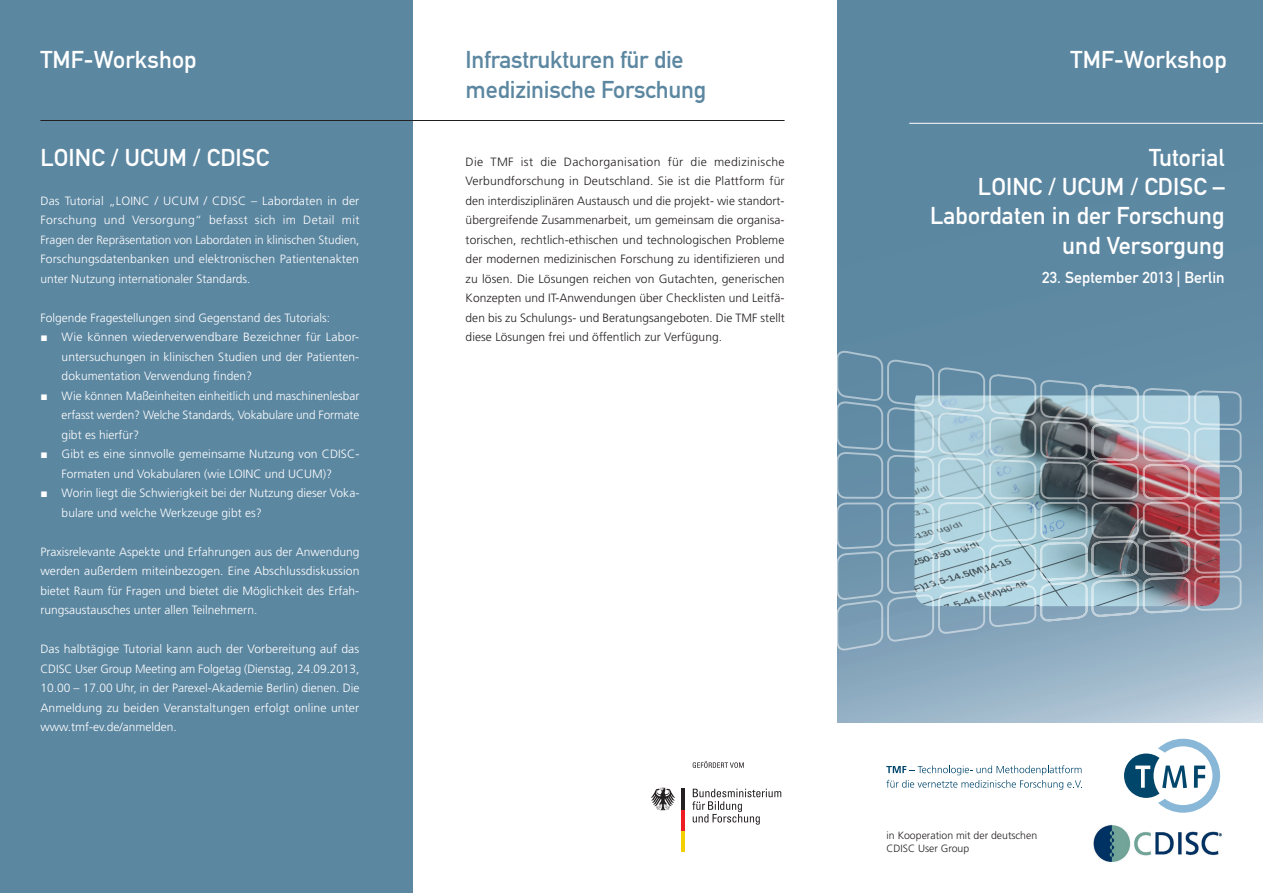
<style>
.page{position:relative;width:1263px;height:893px;background:#fff}
.page>*{position:absolute;margin:0;border:0;box-sizing:border-box;transform-origin:0 0}
.t1{font:24px/29.2px "DIN Mittelschrift Std";letter-spacing:.005em;color:#fff;text-align:right}
.t2{font:24px/29.2px "DIN Mittelschrift Std";letter-spacing:-.01em;color:#5c87a1}
.t3{font:15.75px "DIN Mittelschrift Std";letter-spacing:.005em;color:#fff}
.t4{font:300 12px/19.5px "Frutiger LT Std";color:#fff;text-align:justify}
.t5{font:300 12px/19.5px "Frutiger LT Std";letter-spacing:.005em;color:#231f20;text-align:justify}
.t6{font:300 10.5px/13.5px "Frutiger LT Std";color:#231f20}
.s1{font-family:"Arial";font-weight:400}
</style>
<div class="page">
<svg style="left:838px;top:0;width:425px;height:723px;background:#6890a9"></svg>
<div style="left:0;top:0;width:412px;height:893px;background:#5c87a1"></div>
<svg style="left:838px;top:351px;width:406px;height:299px;background:#899faf"></svg>
<hr style="left:40px;top:120px;width:744px;height:1px;background:#231f20">
<svg style="left:692px;top:789px;width:89px;height:36px"></svg>
<hr style="left:682px;top:831px;width:3px;height:21px;background:#f4cf02">
<hr style="left:682px;top:810px;width:3px;height:21px;background:#ee1d23">
<hr style="left:682px;top:789px;width:3px;height:21px;background:#231f20">
<svg style="left:651px;top:788px;width:24px;height:23px"></svg>
<svg style="left:693px;top:761px;width:51px;height:7px"></svg>
<hr style="left:909px;top:123px;width:354px;height:1px;background:#fff">
<img style="left:1093px;top:824px;width:129px;height:38px">
<svg style="left:1124px;top:739px;width:96px;height:74px"></svg>
<svg style="left:886px;top:765px;width:196px;height:25px"></svg>
<h1 class="t1" style="left:40px;top:45px;width:158px">TMF-Workshop</h1>
<h1 class="t1" style="left:40px;top:143px;width:230px">LOINC / UCUM / CDISC</h1>
<p class="t4" style="left:40px;top:191px;width:321px">Das Tutorial „LOINC / UCUM / CDISC – Labordaten in der Forschung und Versorgung“ befasst sich im Detail mit Fragen der Repräsentation von Labordaten in klinischen Studien, Forschungsdatenbanken und elektronischen Patientenakten unter Nutzung internationaler Standards.</p>
<p class="t4" style="left:40px;top:308px;width:291px">Folgende Fragestellungen sind Gegenstand des Tutorials:</p>
<p class="t4" style="left:62px;top:328px;width:299px;text-indent:-21px"><span class="s1">■</span> Wie können wiederverwendbare Bezeichner für Labor&shy;untersuchungen in klinischen Studien und der Patienten&shy;dokumentation Verwendung finden?</p>
<p class="t4" style="left:62px;top:386px;width:299px;text-indent:-21px"><span class="s1">■</span> Wie können Maßeinheiten einheitlich und maschinenlesbar erfasst werden? Welche Standards, Vokabulare und Formate gibt es hierfür?</p>
<p class="t4" style="left:40px;top:445px;width:320px;text-align:center"><span class="s1">■</span> Gibt es eine sinnvolle gemeinsame Nutzung von CDISC-<br>Formaten und Vokabularen (wie LOINC und UCUM)?</p>
<p class="t4" style="left:62px;top:484px;width:299px;text-indent:-21px"><span class="s1">■</span> Worin liegt die Schwierigkeit bei der Nutzung dieser Voka&shy;bulare und welche Werkzeuge gibt es?</p>
<p class="t4" style="left:40px;top:542px;width:321px">Praxisrelevante Aspekte und Erfahrungen aus der Anwendung werden außerdem miteinbezogen. Eine Abschlussdiskussion bietet Raum für Fragen und bietet die Möglichkeit des Erfah&shy;rungsaustausches unter allen Teilnehmern.</p>
<p class="t4" style="left:40px;top:640px;width:320px">Das halbtägige Tutorial kann auch der Vorbereitung auf das CDISC User Group Meeting am Folgetag (Dienstag, 24.09.2013, 10.00 – 17.00 Uhr, in der Parexel-Akademie Berlin) dienen. Die Anmeldung zu beiden Veranstaltungen erfolgt online unter www.tmf-ev.de/anmelden.</p>
<h1 class="t2" style="left:466px;top:45px;width:242px">Infrastrukturen für die medizinische Forschung</h1>
<p class="t5" style="left:466px;top:152px;width:321px">Die TMF ist die Dachorganisation für die medizinische Verbundforschung in Deutschland. Sie ist die Plattform für den interdisziplinären Austausch und die projekt- wie standort&shy;übergreifende Zusammenarbeit, um gemeinsam die organisa&shy;torischen, rechtlich-ethischen und technologischen Probleme der modernen medizinischen Forschung zu identifizieren und zu lösen. Die Lösungen reichen von Gutachten, generischen Konzepten und IT-Anwendungen über Checklisten und Leitfä&shy;den bis zu Schulungs- und Beratungsangeboten. Die TMF stellt diese Lösungen frei und öffentlich zur Verfügung.</p>
<h1 class="t1" style="left:1071px;top:45px;width:158px">TMF-Workshop</h1>
<h1 class="t1" style="left:930px;top:143px;width:296px">Tutorial<br>LOINC / UCUM / CDISC –<br>Labordaten in der Forschung und Versorgung</h1>
<h2 class="t3" style="left:1042px;top:268px;width:184px">23. September 2013 | Berlin</h2>
<p class="t6" style="left:887px;top:829px;width:152px">in Kooperation mit der deutschen<br>CDISC User Group</p>
</div>
